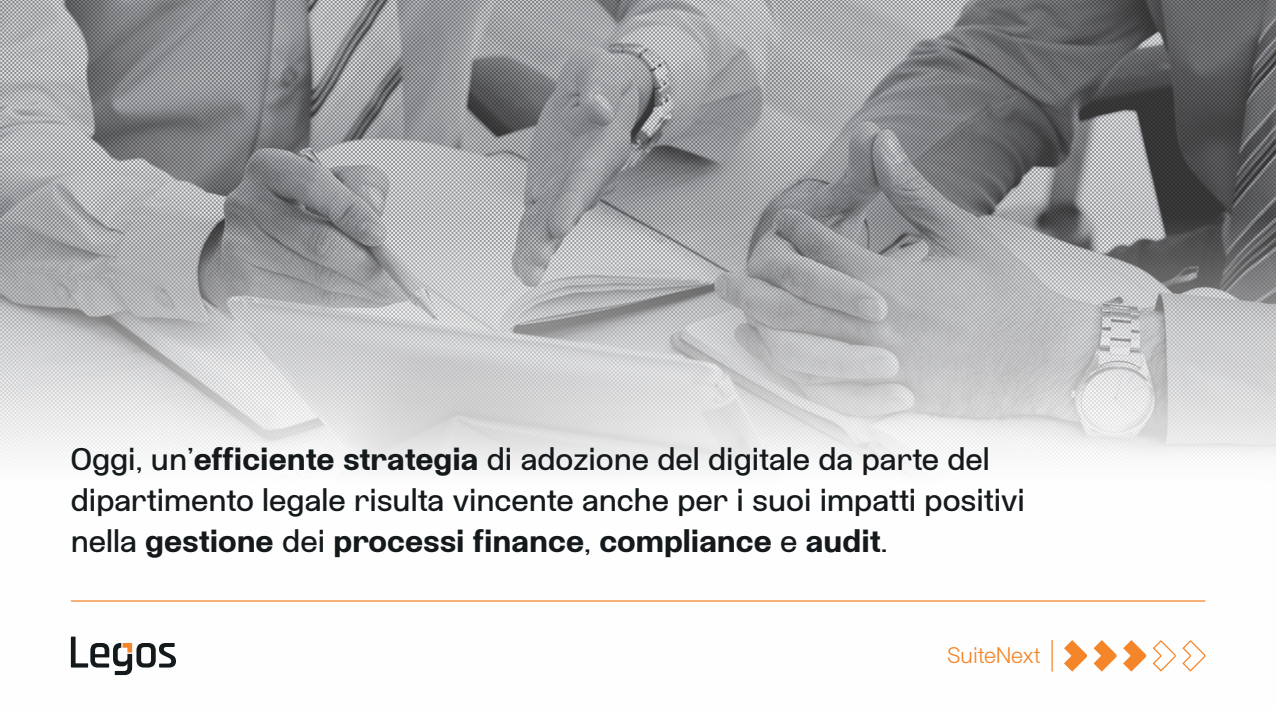
<style>
.page{position:relative;width:1276px;height:709px;background:#fff}
.page>*{position:absolute;margin:0;border:0;box-sizing:border-box;transform-origin:0 0}
.t1{font:31.25px "Etrusco Now";color:#14191c}
.t2{font:700 31.25px "Etrusco Now";color:#14191c}
.t3{font:300 22.5px "Etrusco Now";color:#f58529}
.s1{font-weight:700}
.s2{font-weight:400}
</style>
<div class="page">
<img style="left:0;top:0;width:1276px;height:676px">
<svg style="left:71px;top:636px;width:105px;height:39px"></svg>
<svg style="left:1063px;top:639px;width:143px;height:33px"></svg>
<hr style="left:71px;top:600px;width:1134px;height:1px;background:#f58529">
<hr style="left:1051px;top:640px;width:1px;height:31px;background:#f58529">
<p class="t1" style="left:71px;top:436px;width:920px">Oggi, un’<span class="s1">efficiente strategia</span> di adozione del digitale da parte del</p>
<p class="t1" style="left:71px;top:477px;width:955px">dipartimento legale risulta vincente anche per i suoi impatti positivi</p>
<p class="t2" style="left:71px;top:518px;width:818px"><span class="s2">nella</span> gestione <span class="s2">dei</span> processi finance<span class="s2">,</span> compliance <span class="s2">e</span> audit<span class="s2">.</span></p>
<p class="t3" style="left:947px;top:638px;width:94px">SuiteNext</p>
</div>
